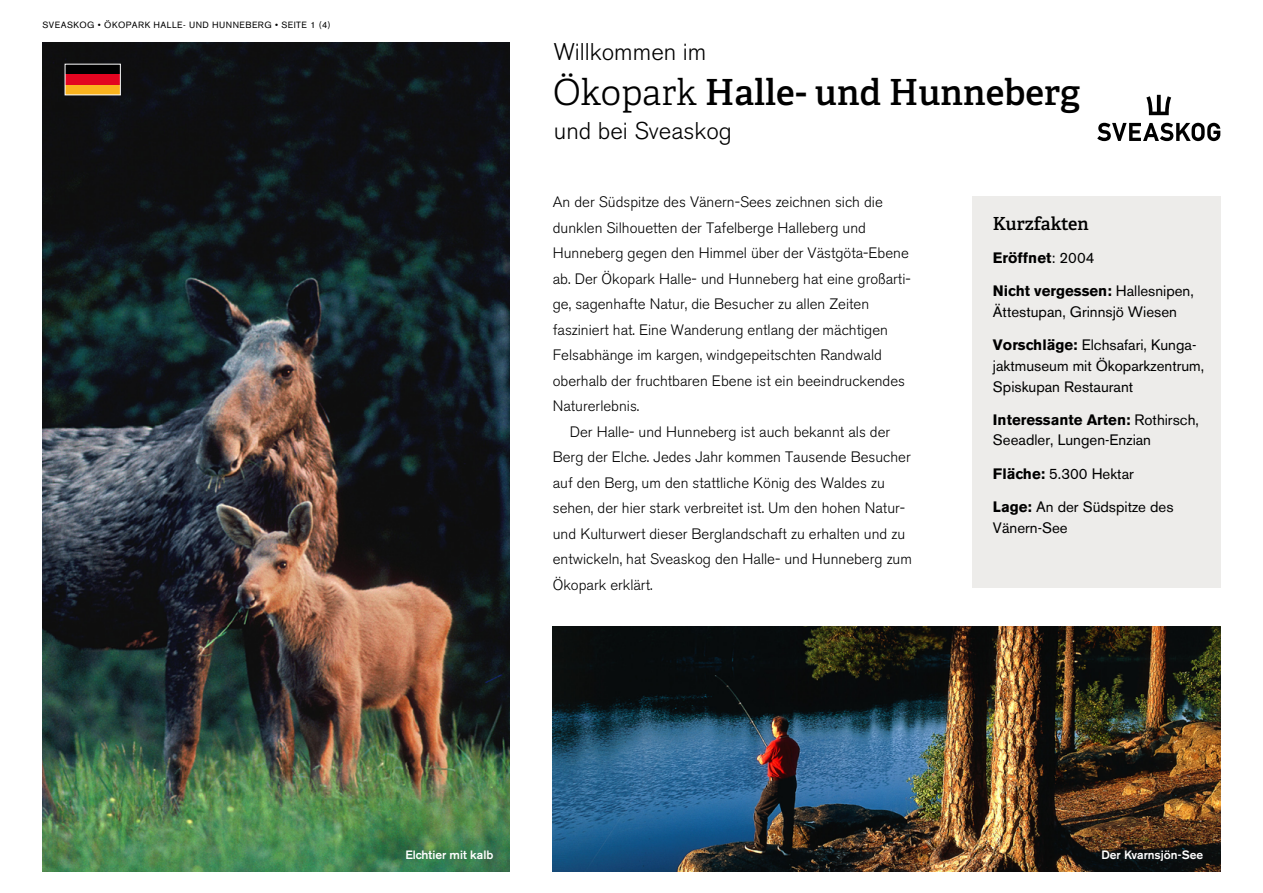
<style>
.page{position:relative;width:1263px;height:893px;background:#fff}
.page>*{position:absolute;margin:0;border:0;box-sizing:border-box;transform-origin:0 0}
.t1{font:600 36px "Adelle";color:#000}
.t2{font:300 24px "Akzidenz Grotesk BE";color:#000}
.t3{font:600 18px "Adelle";color:#000}
.t4{font:300 15px/25.5px "Akzidenz Grotesk BE";color:#000}
.t5{font:15px/20.5px "Akzidenz Grotesk BE";color:#000}
.t6{font:700 15px "Akzidenz Grotesk BE";color:#000}
.t7{font:500 12px "Akzidenz Grotesk BE";color:#fff}
.t8{font:9px "Akzidenz Grotesk BE";letter-spacing:.05em;color:#000}
.s1{font-weight:300}
.s2{font-weight:400}
.s3{font-weight:700}
</style>
<div class="page">
<img style="left:43px;top:43px;width:467px;height:829px">
<img style="left:553px;top:626px;width:667px;height:246px">
<svg style="left:1097px;top:123px;width:123px;height:18px"></svg>
<svg style="left:1146px;top:95px;width:25px;height:20px"></svg>
<div style="left:972px;top:197px;width:248px;height:391px;background:#edecea"></div>
<div style="left:65px;top:64px;width:55px;height:10px;background:#000"></div>
<div style="left:65px;top:85px;width:55px;height:10px;background:#fab31e"></div>
<div style="left:65px;top:74px;width:55px;height:11px;background:#e30520"></div>
<p class="t8" style="left:43px;top:19px;width:290px">SVEASKOG • ÖKOPARK HALLE- UND HUNNEBERG • SEITE 1 (4)</p>
<h2 class="t2" style="left:554px;top:38px;width:154px">Willkommen im</h2>
<h1 class="t1" style="left:553px;top:69px;width:529px"><span class="s1">Ökopark</span> Halle- und Hunneberg</h1>
<h2 class="t2" style="left:554px;top:117px;width:180px">und bei Sveaskog</h2>
<p class="t4" style="left:553px;top:190px;width:359px">An der Südspitze des Vänern-Sees zeichnen sich die dunklen Silhouetten der Tafelberge Halleberg und Hunneberg gegen den Himmel über der Västgöta-Ebene ab. Der Ökopark Halle- und Hunneberg hat eine großarti&shy;ge, sagenhafte Natur, die Besucher zu allen Zeiten fasziniert hat. Eine Wanderung entlang der mächtigen Felsabhänge im kargen, windgepeitschten Randwald oberhalb der fruchtbaren Ebene ist ein beeindruckendes Naturerlebnis.</p>
<p class="t4" style="left:553px;top:419px;width:361px;text-indent:17px">Der Halle- und Hunneberg ist auch bekannt als der Berg der Elche. Jedes Jahr kommen Tausende Besucher auf den Berg, um den stattliche König des Waldes zu sehen, der hier stark verbreitet ist. Um den hohen Natur&shy;und Kulturwert dieser Berglandschaft zu erhalten und zu entwickeln, hat Sveaskog den Halle- und Hunneberg zum Ökopark erklärt.</p>
<p class="t3" style="left:993px;top:212px;width:97px">Kurzfakten</p>
<p class="t6" style="left:993px;top:249px;width:103px">Eröffnet<span class="s2">: 2004</span></p>
<p class="t5" style="left:993px;top:281px;width:202px"><span class="s3">Nicht vergessen:</span> Hallesnipen,<br>Ättestupan, Grinnsjö Wiesen</p>
<p class="t5" style="left:993px;top:335px;width:213px"><span class="s3">Vorschläge:</span> Elchsafari, Kunga&shy;jaktmuseum mit Ökoparkzentrum,<br>Spiskupan Restaurant</p>
<p class="t5" style="left:993px;top:409px;width:207px"><span class="s3">Interessante Arten:</span> Rothirsch,<br>Seeadler, Lungen-Enzian</p>
<p class="t5" style="left:993px;top:463px;width:142px"><span class="s3">Fläche:</span> 5.300 Hektar</p>
<p class="t5" style="left:993px;top:497px;width:182px"><span class="s3">Lage:</span> An der Südspitze des<br>Vänern-See</p>
<p class="t7" style="left:405px;top:847px;width:90px">Elchtier mit kalb</p>
<p class="t7" style="left:1101px;top:847px;width:103px">Der Kvarnsjön-See</p>
</div>
